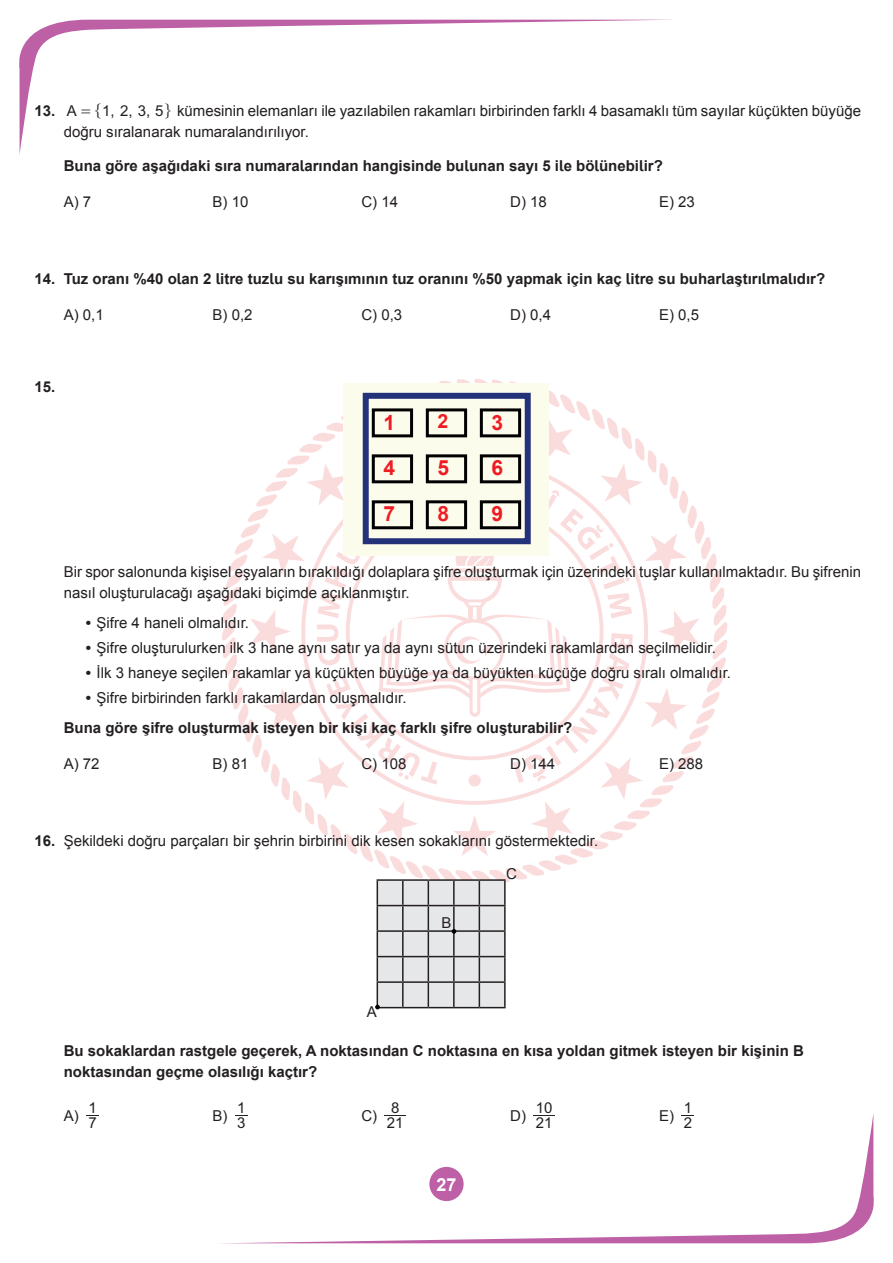
<style>
.page{position:relative;width:893px;height:1263px;background:#fff}
.page>*{position:absolute;margin:0;border:0;box-sizing:border-box;transform-origin:0 0}
.t1{font:700 21px "Arial";color:#ee1d23}
.t2{font:700 19.5px "Arial";color:#ee1d23}
.t3{font:700 18px "Arial";color:#fff}
.t4{font:15px/21px "Arial";color:#231f20}
.t5{font:700 15px/29.5px "Arial";color:#231f20}
.s1{font-weight:700}
.s2{font-family:"MM Times Roman"}
.s3{font-family:"MM Variable A";font-size:14.55px}
.s4{font-weight:400}
</style>
<div class="page">
<svg style="left:19px;top:20px;width:631px;height:135px"></svg>
<svg style="left:243px;top:1114px;width:631px;height:129px"></svg>
<svg style="left:222px;top:379px;width:506px;height:630px"></svg>
<svg style="left:86px;top:1115px;width:13px;height:1px"></svg>
<svg style="left:235px;top:1115px;width:13px;height:1px"></svg>
<svg style="left:385px;top:1115px;width:21px;height:1px"></svg>
<svg style="left:533px;top:1115px;width:22px;height:1px"></svg>
<svg style="left:681px;top:1115px;width:13px;height:1px"></svg>
<p class="t4" style="left:35px;top:100px;width:828px"><span class="s1">13.</span> A <span class="s2">=</span> <span class="s3">"</span> , ,2 3, 5<span class="s3">,</span> kümesinin elemanları ile yazılabilen rakamları birbirinden farklı 4 basamaklı tüm sayılar küçükten büyüğe</p>
<p class="t4" style="left:64px;top:100px;width:247px;text-indent:38px">1<br>doğru sıralanarak numaralandırılıyor.</p>
<p class="t5" style="left:64px;top:151px;width:601px">Buna göre aşağıdaki sıra numaralarından hangisinde bulunan sayı 5 ile bölünebilir?</p>
<p class="t4" style="left:64px;top:192px;width:29px">A) 7</p>
<p class="t4" style="left:213px;top:192px;width:37px">B) 10</p>
<p class="t4" style="left:361px;top:192px;width:38px">C) 14</p>
<p class="t4" style="left:510px;top:192px;width:38px">D) 18</p>
<p class="t4" style="left:659px;top:192px;width:37px">E) 23</p>
<p class="t5" style="left:35px;top:264px;width:792px">14. Tuz oranı %40 olan 2 litre tuzlu su karışımının tuz oranını %50 yapmak için kaç litre su buharlaştırılmalıdır?</p>
<p class="t4" style="left:64px;top:304px;width:42px">A) 0,1</p>
<p class="t4" style="left:213px;top:304px;width:42px">B) 0,2</p>
<p class="t4" style="left:361px;top:304px;width:42px">C) 0,3</p>
<p class="t4" style="left:510px;top:304px;width:42px">D) 0,4</p>
<p class="t4" style="left:659px;top:304px;width:42px">E) 0,5</p>
<p class="t5" style="left:35px;top:372px;width:22px">15.</p>
<h1 class="t1" style="left:384px;top:407px;width:13px">1</h1>
<h2 class="t2" style="left:438px;top:408px;width:12px">2</h2>
<h1 class="t1" style="left:492px;top:407px;width:13px">3</h1>
<h1 class="t1" style="left:384px;top:453px;width:13px">4</h1>
<h1 class="t1" style="left:438px;top:453px;width:13px">5</h1>
<h1 class="t1" style="left:492px;top:453px;width:13px">6</h1>
<h1 class="t1" style="left:384px;top:499px;width:13px">7</h1>
<h1 class="t1" style="left:438px;top:499px;width:13px">8</h1>
<h1 class="t1" style="left:492px;top:499px;width:13px">9</h1>
<p class="t4" style="left:64px;top:561px;width:799px">Bir spor salonunda kişisel eşyaların bırakıldığı dolaplara şifre oluşturmak için üzerindeki tuşlar kullanılmaktadır. Bu şifrenin nasıl oluşturulacağı aşağıdaki biçimde açıklanmıştır.</p>
<p class="t4" style="left:86px;top:612px;width:165px"><span class="s1">•</span> Şifre 4 haneli olmalıdır.</p>
<p class="t4" style="left:86px;top:637px;width:632px"><span class="s1">•</span> Şifre oluşturulurken ilk 3 hane aynı satır ya da aynı sütun üzerindeki rakamlardan seçilmelidir.</p>
<p class="t4" style="left:86px;top:662px;width:647px"><span class="s1">•</span> İlk 3 haneye seçilen rakamlar ya küçükten büyüğe ya da büyükten küçüğe doğru sıralı olmalıdır.</p>
<p class="t5" style="left:64px;top:683px;width:510px;text-indent:22px">• <span class="s4">Şifre birbirinden farklı rakamlardan oluşmalıdır.<br></span>Buna göre şifre oluşturmak isteyen bir kişi kaç farklı şifre oluşturabilir?</p>
<p class="t4" style="left:64px;top:754px;width:37px">A) 72</p>
<p class="t4" style="left:213px;top:754px;width:37px">B) 81</p>
<p class="t4" style="left:361px;top:754px;width:47px">C) 108</p>
<p class="t4" style="left:510px;top:754px;width:47px">D) 144</p>
<p class="t4" style="left:659px;top:754px;width:46px">E) 288</p>
<p class="t4" style="left:35px;top:830px;width:565px"><span class="s1">16.</span> Şekildeki doğru parçaları bir şehrin birbirini dik kesen sokaklarını göstermektedir.</p>
<p class="t4" style="left:367px;top:1001px;width:12px">A</p>
<p class="t4" style="left:442px;top:912px;width:12px">B</p>
<p class="t4" style="left:506px;top:864px;width:12px">C</p>
<p class="t5" style="left:64px;top:1040px;width:742px;line-height:21px">Bu sokaklardan rastgele geçerek, A noktasından C noktasına en kısa yoldan gitmek isteyen bir kişinin B noktasından geçme olasılığı kaçtır?</p>
<p class="t4" style="left:64px;top:1105px;width:16px">A)</p>
<p class="t4" style="left:88px;top:1112px;width:10px">7</p>
<p class="t4" style="left:213px;top:1105px;width:16px">B)</p>
<p class="t4" style="left:237px;top:1101px;width:10px;line-height:15px">1<br>3</p>
<p class="t4" style="left:361px;top:1105px;width:17px">C)</p>
<p class="t4" style="left:387px;top:1113px;width:18px">21</p>
<p class="t4" style="left:391px;top:1098px;width:10px">8</p>
<p class="t4" style="left:536px;top:1098px;width:18px">10</p>
<p class="t4" style="left:684px;top:1098px;width:10px">1</p>
<p class="t4" style="left:88px;top:1098px;width:10px">1</p>
<p class="t4" style="left:510px;top:1105px;width:17px">D)</p>
<p class="t4" style="left:536px;top:1113px;width:18px">21</p>
<p class="t4" style="left:659px;top:1105px;width:16px">E)</p>
<p class="t4" style="left:684px;top:1113px;width:10px">2</p>
<p class="t3" style="left:437px;top:1171px;width:22px">27</p>
</div>
